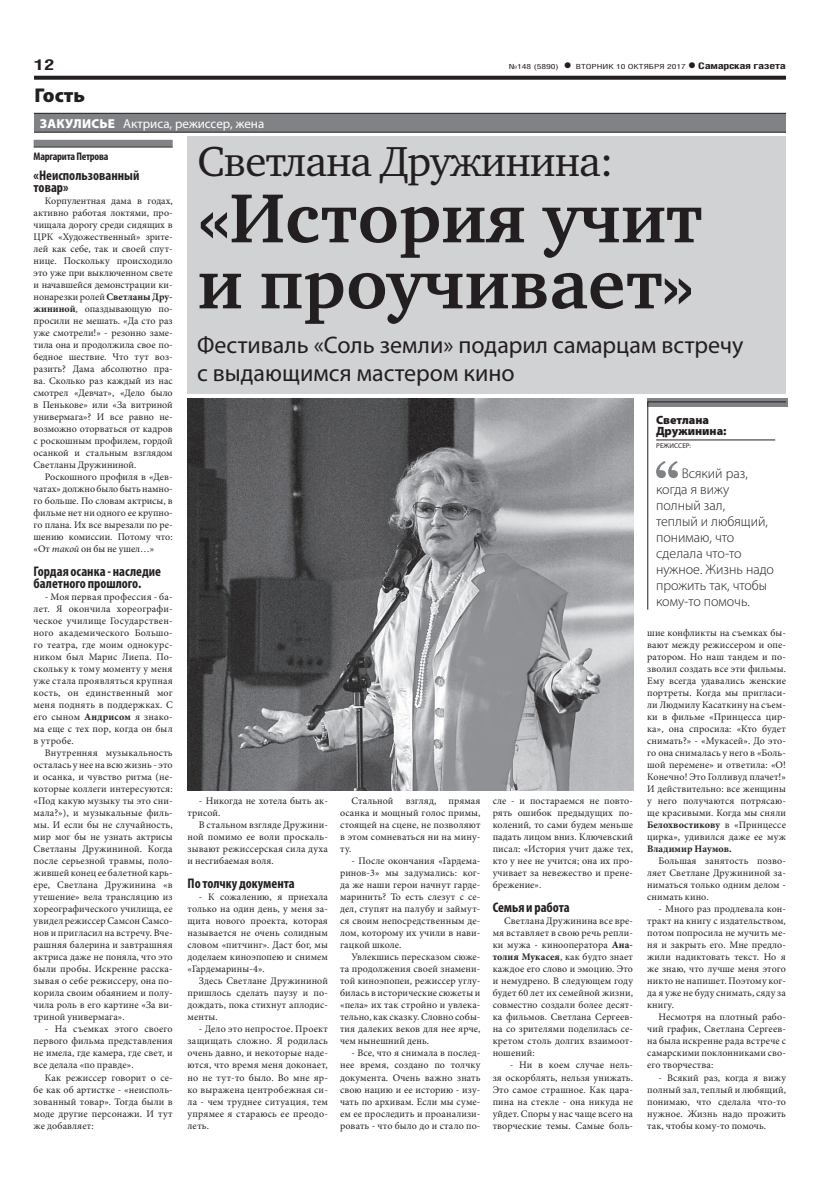
<style>
.page{position:relative;width:820px;height:1191px;background:#fff}
.page>*{position:absolute;margin:0;border:0;box-sizing:border-box;transform-origin:0 0}
.заголовок{font:700 71px/66px "Charter C";color:#231f20}
.заголовок-2{font:43px "Charter C";letter-spacing:-.025em;color:#231f20}
.подзаголовок{font:24px/28px "Myriad Pro";color:#231f20}
.t1{font:900 20px "Myriad Pro";color:#231f20}
.t2{font:700 15px "Helios Cond";color:#231f20;scale:1.4 1}
.врез{font:300 14px/16px "Myriad Pro";color:#231f20}
.заголовок_в_тексте{font:700 condensed 14px/12px "Myriad Pro";color:#231f20}
.надзаголовок{font:13px "Myriad Pro";color:#fff}
.мнение_имя{font:900 12px/11px "Myriad Pro";color:#231f20}
.автор_чб{font:700 condensed 11px "Myriad Pro";letter-spacing:-.02em;color:#231f20}
.ОСНОВНОЙ{font:10px/12px "Minion Pro";letter-spacing:.01em;color:#231f20;text-align:justify}
.t3{font:700 9px "Helios Cond";letter-spacing:-.02em;color:#231f20;scale:1.4 1}
.t4{font:7px "Helios Cond";color:#231f20;scale:1.4 1}
.мнение_должность{font:7px "Myriad Pro";letter-spacing:.02em;color:#231f20}
.s1{font-weight:700;font-size:16px}
.s2{font-size:16px}
.s3{font-weight:900}
.s4{font-weight:700}
.s5{font-style:italic}
</style>
<div class="page">
<svg style="left:34px;top:76px;width:751px;height:4px;background:#322f2f"></svg>
<div style="left:187px;top:136px;width:599px;height:257px;background:#d1d2d4"></div>
<div style="left:647px;top:398px;width:140px;height:9px;background:#808285"></div>
<svg style="left:647px;top:401px;width:138px;height:209px"></svg>
<div style="left:34px;top:113px;width:751px;height:19px;background:#808285"></div>
<hr style="left:34px;top:113px;width:751px;height:1px;background:#231f20">
<hr style="left:34px;top:132px;width:751px;height:1px;background:#231f20">
<div style="left:34px;top:140px;width:139px;height:7px;background:#808285"></div>
<hr style="left:34px;top:147px;width:139px;height:1px;background:#231f20">
<img style="left:187px;top:398px;width:446px;height:392px">
<p class="t2" style="left:34px;top:55px;width:16px">12</p>
<p class="t4" style="left:508px;top:63px;width:37px">№148 (5890)</p>
<p class="t4" style="left:563px;top:63px;width:89px"><span class="s1">•</span> ВТОРНИК 10 ОКТЯБРЯ 2017</p>
<p class="t3" style="left:687px;top:61px;width:72px"><span class="s2">•</span> Самарская газета</p>
<p class="t1" style="left:34px;top:84px;width:52px">Гость</p>
<p class="надзаголовок" style="left:40px;top:115px;width:226px"><span class="s3">ЗАКУЛИСЬЕ</span> Актриса, режиссер, жена</p>
<p class="автор_чб" style="left:34px;top:150px;width:76px">Маргарита Петрова</p>
<p class="заголовок_в_тексте" style="left:34px;top:169px;width:107px">«Неиспользованный товар»</p>
<p class="ОСНОВНОЙ" style="left:34px;top:195px;width:140px;text-indent:11px">Корпулентная дама в годах, активно работая локтями, про&shy;чищала дорогу среди сидящих в ЦРК «Художественный» зрите&shy;лей как себе, так и своей спут&shy;нице. Поскольку происходило это уже при выключенном свете и начавшейся демонстрации ки&shy;нонарезки ролей <span class="s4">Светланы Дру&shy;жининой</span>, опаздывающую по&shy;просили не мешать. «Да сто раз уже смотрели!» - резонно заме&shy;тила она и продолжила свое по&shy;бедное шествие. Что тут воз&shy;разить? Дама абсолютно пра&shy;ва. Сколько раз каждый из нас смотрел «Девчат», «Дело было в Пенькове» или «За витриной универмага»? И все равно не&shy;возможно оторваться от кадров с роскошным профилем, гордой осанкой и стальным взглядом Светланы Дружининой.</p>
<p class="ОСНОВНОЙ" style="left:34px;top:471px;width:140px;text-indent:11px">Роскошного профиля в «Дев&shy;чатах» должно было быть намно&shy;го больше. По словам актрисы, в фильме нет ни одного ее крупно&shy;го плана. Их все вырезали по ре&shy;шению комиссии. Потому что: «От <span class="s5">такой</span> он бы не ушел…»</p>
<p class="заголовок_в_тексте" style="left:34px;top:565px;width:129px">Гордая осанка - наследие балетного прошлого.</p>
<p class="ОСНОВНОЙ" style="left:34px;top:591px;width:140px;text-indent:11px">- Моя первая профессия - ба&shy;лет. Я окончила хореографи&shy;ческое училище Государствен&shy;ного академического Большо&shy;го театра, где моим однокурс&shy;ником был Марис Лиепа. По&shy;скольку к тому моменту у меня уже стала проявляться крупная кость, он единственный мог меня поднять в поддержках. С его сыном <span class="s4">Андрисом</span> я знако&shy;ма еще с тех пор, когда он был в утробе.</p>
<p class="ОСНОВНОЙ" style="left:34px;top:747px;width:140px;text-indent:11px">Внутренняя музыкальность осталась у нее на всю жизнь - это и осанка, и чувство ритма (не&shy;которые коллеги интересуются: «Под какую музыку ты это сни&shy;мала?»), и музыкальные филь&shy;мы. И если бы не случайность, мир мог бы не узнать актрисы Светланы Дружининой. Когда после серьезной травмы, поло&shy;жившей конец ее балетной карь&shy;ере, Светлана Дружинина «в утешение» вела трансляцию из хореографического училища, ее увидел режиссер Самсон Самсо&shy;нов и пригласил на встречу. Вче&shy;рашняя балерина и завтрашняя актриса даже не поняла, что это были пробы. Искренне расска&shy;зывая о себе режиссеру, она по&shy;корила своим обаянием и полу&shy;чила роль в его картине «За ви&shy;триной универмага».</p>
<p class="ОСНОВНОЙ" style="left:34px;top:1023px;width:140px;text-indent:11px">- На съемках этого своего первого фильма представления не имела, где камера, где свет, и все делала «по правде».</p>
<p class="ОСНОВНОЙ" style="left:34px;top:1071px;width:140px;text-indent:11px">Как режиссер говорит о се&shy;бе как об артистке - «неисполь&shy;зованный товар». Тогда были в моде другие персонажи. И тут же добавляет:</p>
<p class="заголовок-2" style="left:197px;top:138px;width:417px">Светлана Дружинина:</p>
<p class="заголовок" style="left:197px;top:186px;width:506px">«История учит и проучивает»</p>
<p class="подзаголовок" style="left:197px;top:331px;width:547px">Фестиваль «Соль земли» подарил самарцам встречу с выдающимся мастером кино</p>
<p class="мнение_имя" style="left:655px;top:415px;width:72px">Светлана<br>Дружинина:</p>
<p class="мнение_должность" style="left:656px;top:441px;width:36px">РЕЖИССЕР:</p>
<p class="врез" style="left:655px;top:465px;width:119px;text-indent:26px">Всякий раз, когда я вижу полный зал,<br>теплый и любящий, понимаю, что сделала что-то нужное. Жизнь надо прожить так, чтобы кому-то помочь.</p>
<p class="ОСНОВНОЙ" style="left:647px;top:627px;width:140px">шие конфликты на съемках бы&shy;вают между режиссером и опе&shy;ратором. Но наш тандем и по&shy;зволил создать все эти фильмы.<br>Ему всегда удавались женские портреты. Когда мы пригласи&shy;ли Людмилу Касаткину на съем&shy;ки в фильме «Принцесса цир&shy;ка», она спросила: «Кто будет снимать?» - «Мукасей». До это&shy;го она снималась у него в «Боль&shy;шой перемене» и ответила: «О!<br>Конечно! Это Голливуд плачет!» И действительно: все женщины у него получаются потрясаю&shy;ще красивыми. Когда мы сняли <span class="s4">Белохвостикову</span> в «Принцессе цирка», удивился даже ее муж <span class="s4">Владимир Наумов.</span></p>
<p class="ОСНОВНОЙ" style="left:647px;top:855px;width:140px;text-indent:11px">Большая занятость позво&shy;ляет Светлане Дружининой за&shy;ниматься только одним делом - снимать кино.</p>
<p class="ОСНОВНОЙ" style="left:647px;top:903px;width:140px;text-indent:11px">- Много раз продлевала кон&shy;тракт на книгу с издательством, потом попросила не мучить ме&shy;ня и закрыть его. Мне предло&shy;жили надиктовать текст. Но я же знаю, что лучше меня этого никто не напишет. Поэтому ког&shy;да я уже не буду снимать, сяду за книгу.</p>
<p class="ОСНОВНОЙ" style="left:647px;top:1011px;width:140px;text-indent:11px">Несмотря на плотный рабо&shy;чий график, Светлана Сергеев&shy;на была искренне рада встрече с самарскими поклонниками сво&shy;его творчества:</p>
<p class="ОСНОВНОЙ" style="left:647px;top:1071px;width:140px;text-indent:11px">- Всякий раз, когда я вижу полный зал, теплый и любящий, понимаю, что сделала что-то нужное. Жизнь надо прожить так, чтобы кому-то помочь.</p>
<p class="ОСНОВНОЙ" style="left:187px;top:795px;width:142px;text-indent:11px">- Никогда не хотела быть ак&shy;трисой.</p>
<p class="ОСНОВНОЙ" style="left:187px;top:819px;width:142px;text-indent:11px">В стальном взгляде Дружини&shy;ной помимо ее воли проскаль&shy;зывают режиссерская сила духа и несгибаемая воля.</p>
<p class="заголовок_в_тексте" style="left:187px;top:877px;width:108px">По толчку документа</p>
<p class="ОСНОВНОЙ" style="left:187px;top:891px;width:142px;text-indent:11px">- К сожалению, я приехала только на один день, у меня за&shy;щита нового проекта, которая называется не очень солидным словом «питчинг». Даст бог, мы доделаем киноэпопею и снимем «Гардемарины-4».</p>
<p class="ОСНОВНОЙ" style="left:187px;top:975px;width:142px;text-indent:11px">Здесь Светлане Дружининой пришлось сделать паузу и по&shy;дождать, пока стихнут аплодис&shy;менты.</p>
<p class="ОСНОВНОЙ" style="left:187px;top:1023px;width:142px;text-indent:11px">- Дело это непростое. Проект защищать сложно. Я родилась очень давно, и некоторые наде&shy;ются, что время меня доконает, но не тут-то было. Во мне яр&shy;ко выражена центробежная си&shy;ла - чем труднее ситуация, тем упрямее я стараюсь ее преодо&shy;леть.</p>
<p class="ОСНОВНОЙ" style="left:340px;top:795px;width:142px;text-indent:11px">Стальной взгляд, прямая осанка и мощный голос примы, стоящей на сцене, не позволяют в этом сомневаться ни на мину&shy;ту.</p>
<p class="ОСНОВНОЙ" style="left:340px;top:855px;width:142px;text-indent:11px">- После окончания «Гардема&shy;ринов-3» мы задумались: ког&shy;да же наши герои начнут гарде&shy;маринить? То есть слезут с се&shy;дел, ступят на палубу и займут&shy;ся своим непосредственным де&shy;лом, которому их учили в нави&shy;гацкой школе.</p>
<p class="ОСНОВНОЙ" style="left:340px;top:951px;width:142px;text-indent:11px">Увлекшись пересказом сюже&shy;та продолжения своей знамени&shy;той киноэпопеи, режиссер углу&shy;билась в исторические сюжеты и «пела» их так стройно и увлека&shy;тельно, как сказку. Словно собы&shy;тия далеких веков для нее ярче, чем нынешний день.</p>
<p class="ОСНОВНОЙ" style="left:340px;top:1047px;width:142px;text-indent:11px">- Все, что я снимала в послед&shy;нее время, создано по толчку документа. Очень важно знать свою нацию и ее историю - изу&shy;чать по архивам. Если мы суме&shy;ем ее проследить и проанализи&shy;ровать - что было до и стало по-</p>
<p class="ОСНОВНОЙ" style="left:492px;top:795px;width:142px">сле - и постараемся не повто&shy;рять ошибок предыдущих по&shy;колений, то сами будем меньше падать лицом вниз. Ключевский писал: «История учит даже тех, кто у нее не учится; она их про&shy;учивает за невежество и прене&shy;брежение».</p>
<p class="заголовок_в_тексте" style="left:492px;top:901px;width:79px">Семья и работа</p>
<p class="ОСНОВНОЙ" style="left:492px;top:915px;width:142px;text-indent:11px">Светлана Дружинина все вре&shy;мя вставляет в свою речь репли&shy;ки мужа - кинооператора <span class="s4">Ана&shy;толия Мукасея</span>, как будто знает каждое его слово и эмоцию. Это и немудрено. В следующем году будет 60 лет их семейной жизни, совместно создали более десят&shy;ка фильмов. Светлана Сергеев&shy;на со зрителями поделилась се&shy;кретом столь долгих взаимоот&shy;ношений:</p>
<p class="ОСНОВНОЙ" style="left:492px;top:1059px;width:142px;text-indent:17px">- Ни в коем случае нель&shy;зя оскорблять, нельзя унижать.<br>Это самое страшное. Как цара&shy;пина на стекле - она никуда не уйдет. Споры у нас чаще всего на творческие темы. Самые боль-</p>
</div>
